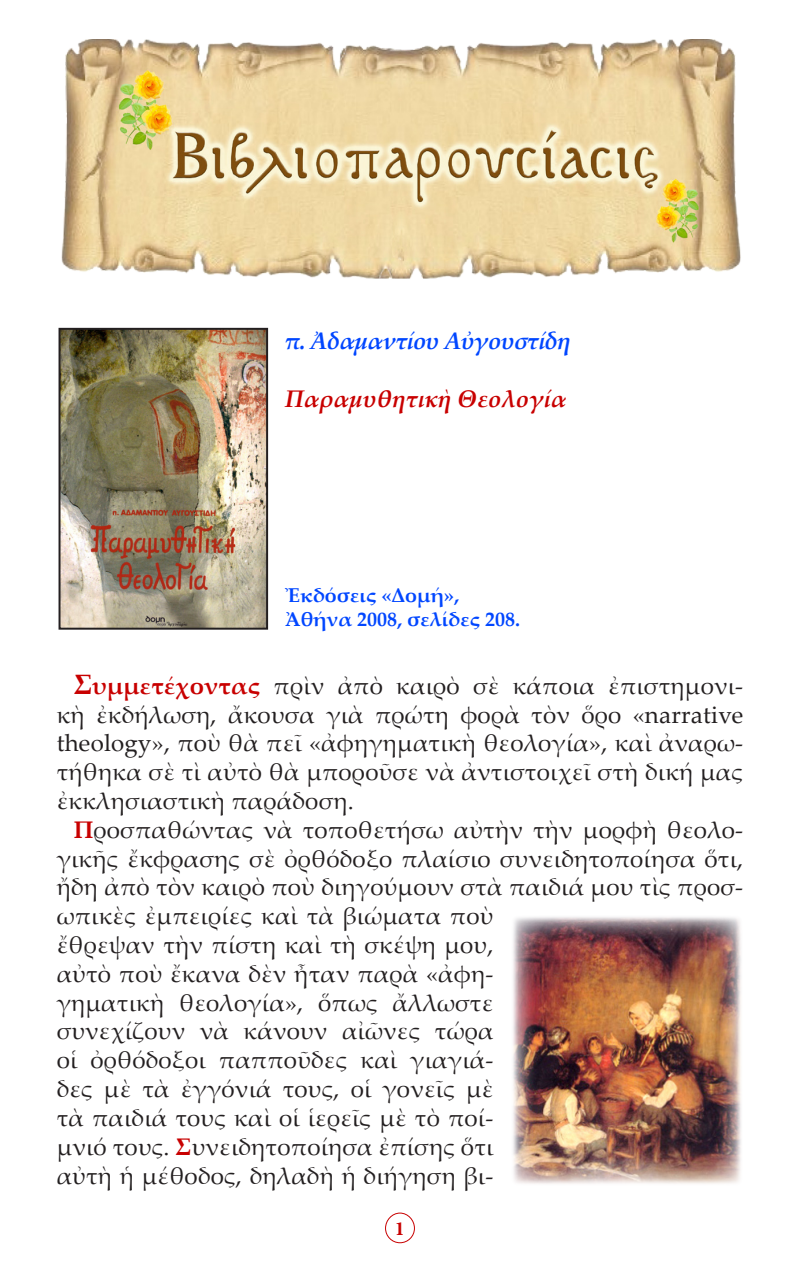
<style>
.page{position:relative;width:800px;height:1270px;background:#fff}
.page>*{position:absolute;margin:0;border:0;box-sizing:border-box;transform-origin:0 0}
.t1{font:24px/28.8px "Palatino Linotype";letter-spacing:.01em;color:#231f20;text-align:justify}
.t2{font:italic 700 24px "Palatino Linotype";letter-spacing:-.03em;color:#0046ff}
.t3{font:italic 700 24px "Palatino Linotype";color:#c80000}
.t4{font:700 20px "Palatino Linotype";color:#0046ff}
.t5{font:700 20px "Minion Pro";color:#c80000}
.s1{font-weight:700;font-size:28px;color:#c80000}
.s2{font-weight:700;color:#c80000}
</style>
<div class="page">
<div style="left:385px;top:1213px;width:30px;height:30px;border:1px solid #c80000;border-radius:50%"></div>
<img style="left:61px;top:40px;width:680px;height:239px">
<img style="left:62px;top:331px;width:203px;height:296px">
<div style="left:59px;top:328px;width:209px;height:302px;border:2px solid #231f20"></div>
<img style="left:513px;top:917px;width:228px;height:267px">
<p class="t2" style="left:285px;top:324px;width:287px">π. Ἀδαμαντίου Αὐγουστίδη</p>
<p class="t3" style="left:285px;top:382px;width:283px">Παραμυθητικὴ Θεολογία</p>
<p class="t4" style="left:285px;top:581px;width:176px">Ἐκδόσεις «Δομή»,</p>
<p class="t4" style="left:285px;top:605px;width:236px">Ἀθήνα 2008, σελίδες 208.</p>
<p class="t1" style="left:57px;top:670px;width:688px;text-indent:17px"><span class="s1">Σ</span><span class="s2">υμμετέχοντας</span> πρὶν ἀπὸ καιρὸ σὲ κάποια ἐπιστημονι&shy;κὴ ἐκδήλωση, ἄκουσα γιὰ πρώτη φορὰ τὸν ὅρο «narrative theology», ποὺ θὰ πεῖ «ἀφηγηματικὴ θεολογία», καὶ ἀναρω&shy;τήθηκα σὲ τὶ αὐτὸ θὰ μποροῦσε νὰ ἀντιστοιχεῖ στὴ δική μας ἐκκλησιαστικὴ παράδοση.</p>
<p class="t1" style="left:57px;top:814px;width:688px;text-align:left;text-indent:17px"><span class="s2">Π</span>ροσπαθώντας νὰ τοποθετήσω αὐτὴν τὴν μορφὴ θεολο&shy;γικῆς ἔκφρασης σὲ ὀρθόδοξο πλαίσιο συνειδητοποίησα ὅτι, ἤδη ἀπὸ τὸν καιρὸ ποὺ διηγούμουν στὰ παιδιά μου τὶς προσ&shy;ωπικὲς ἐμπειρίες καὶ τὰ βιώματα ποὺ<br>ἔθρεψαν τὴν πίστη καὶ τὴ σκέψη μου,<br>αὐτὸ ποὺ ἔκανα δὲν ἦταν παρὰ «ἀφη-<br>γηματικὴ θεολογία», ὅπως ἄλλωστε<br>συνεχίζουν νὰ κάνουν αἰῶνες τώρα<br>οἱ ὀρθόδοξοι παπποῦδες καὶ γιαγιά-<br>δες μὲ τὰ ἐγγόνιά τους, οἱ γονεῖς μὲ<br>τὰ παιδιά τους καὶ οἱ ἱερεῖς μὲ τὸ ποί-<br>μνιό τους. <span class="s2">Σ</span>υνειδητοποίησα ἐπίσης ὅτι<br>αὐτὴ ἡ μέθοδος, δηλαδὴ ἡ διήγηση βι-</p>
<p class="t5" style="left:395px;top:1214px;width:11px">1</p>
</div>
